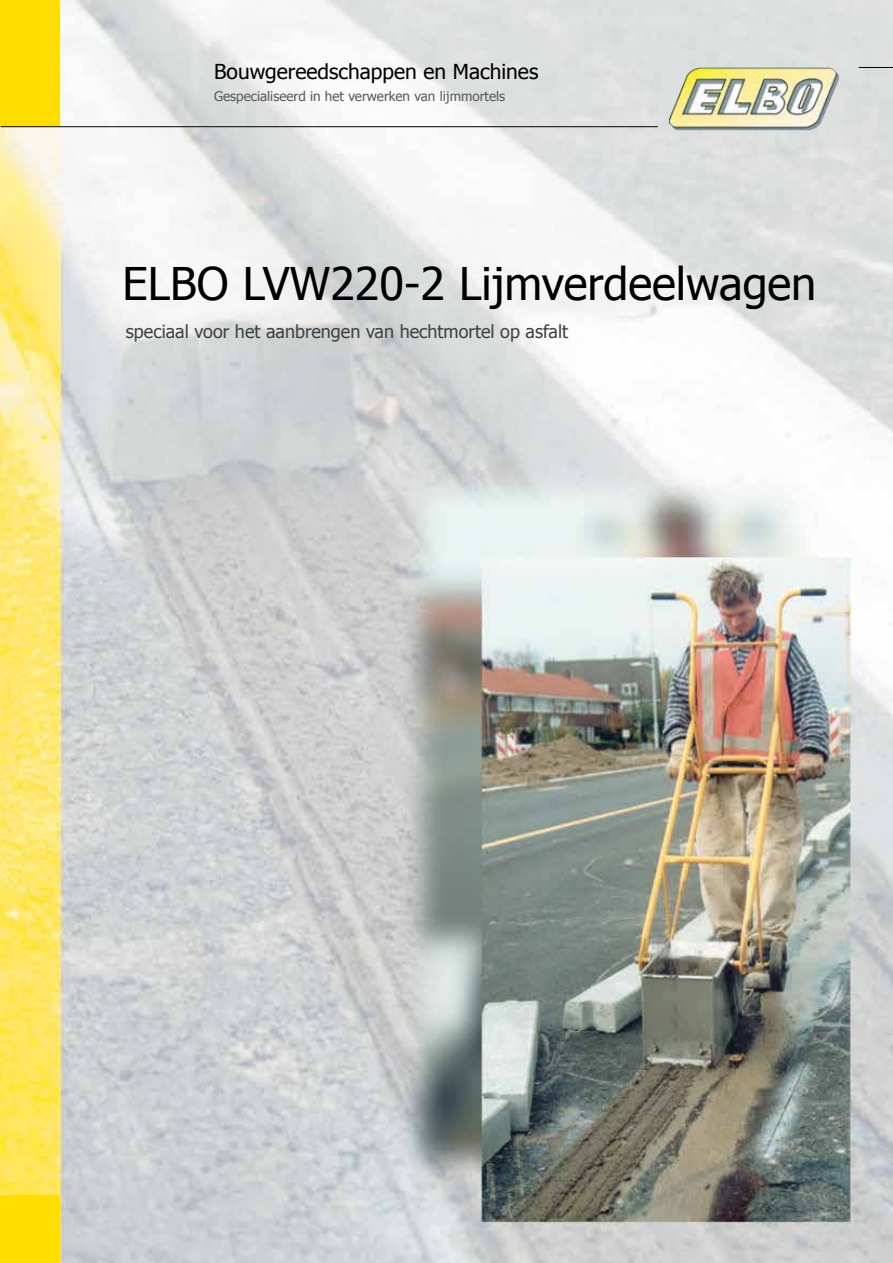
<style>
.page{position:relative;width:893px;height:1263px;background:#fff}
.page>*{position:absolute;margin:0;border:0;box-sizing:border-box;transform-origin:0 0}
.t1{font:45px "Tahoma";color:#000}
.t2{font:20.55px "Tahoma";color:#000}
.t3{font:18px "Tahoma";color:#414042}
.t4{font:13.2px "Tahoma";color:#58595b}
</style>
<div class="page">
<img style="left:0;top:0;width:893px;height:1263px">
<div style="left:0;top:0;width:60px;height:126px;background:#fd0"></div>
<div style="left:0;top:1195px;width:60px;height:68px;background:#fd0"></div>
<img style="left:669px;top:68px;width:170px;height:62px">
<hr style="left:859px;top:67px;width:34px;height:1px;background:#000">
<hr style="left:1px;top:126px;width:657px;height:1px;background:#000">
<p class="t2" style="left:214px;top:58px;width:326px">Bouwgereedschappen en Machines</p>
<p class="t4" style="left:214px;top:88px;width:293px">Gespecialiseerd in het verwerken van lijmmortels</p>
<h1 class="t1" style="left:123px;top:254px;width:695px">ELBO LVW220-2 Lijmverdeelwagen</h1>
<p class="t3" style="left:126px;top:319px;width:444px">speciaal voor het aanbrengen van hechtmortel op asfalt</p>
</div>
